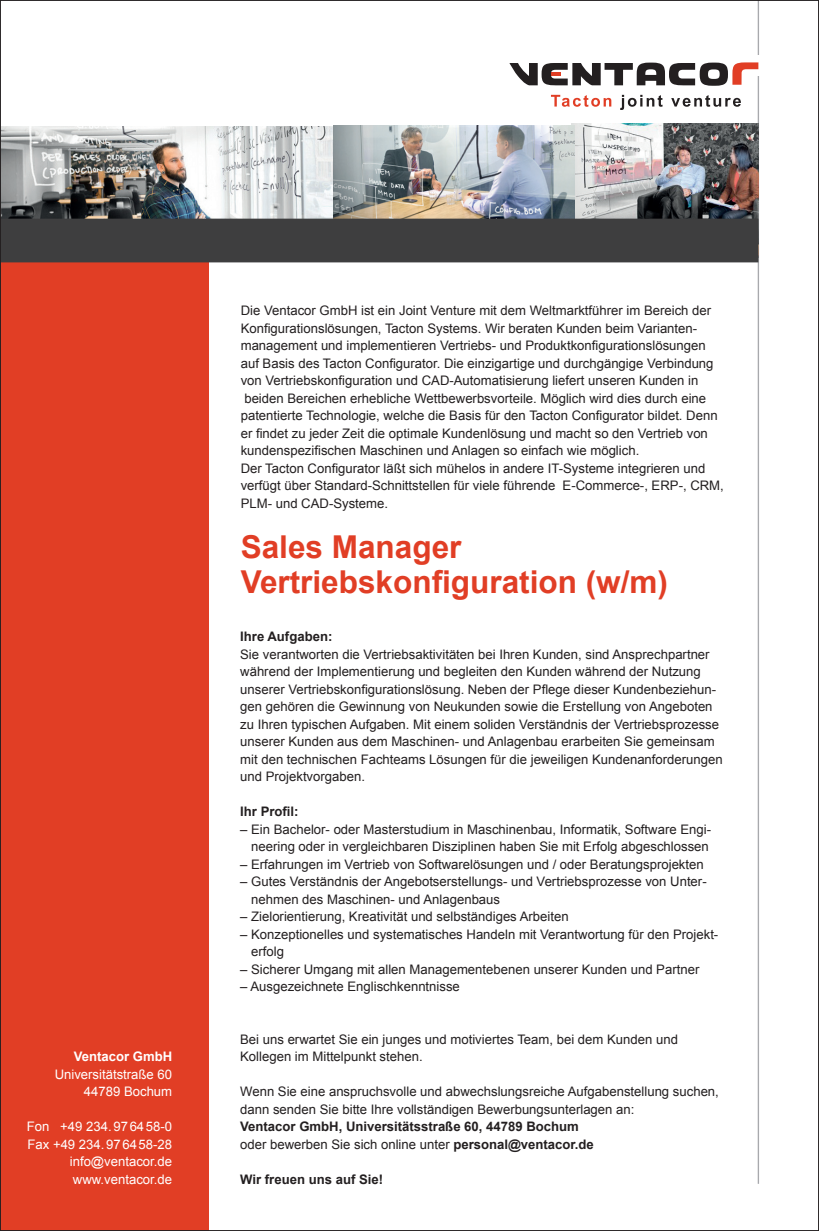
<style>
.page{position:relative;width:819px;height:1231px;background:#fff}
.page>*{position:absolute;margin:0;border:0;box-sizing:border-box;transform-origin:0 0}
.t1{font:700 31.5px/35px "Arial";color:#e13e25}
.t2{font:13.12px/17.5px "Arial";color:#231f20}
.t3{font:700 13.12px/17.5px "Arial";color:#231f20}
.t4{font:13.12px/17.5px "Arial";color:#fff;text-align:right}
.t5{font:700 13.12px "Arial";color:#fff}
.s1{font-weight:400}
</style>
<div class="page">
<div style="left:0;top:232px;width:209px;height:998px;background:#e13e25"></div>
<img style="left:2px;top:126px;width:331px;height:93px">
<hr style="left:757px;top:0;width:2px;height:1183px;background:#a8a9ad">
<img style="left:571px;top:124px;width:187px;height:95px">
<img style="left:333px;top:126px;width:241px;height:93px">
<div style="left:0;top:219px;width:758px;height:43px;background:#3e3e3f"></div>
<div style="left:753px;top:56px;width:10px;height:20px;background:#fff"></div>
<svg style="left:509px;top:62px;width:249px;height:24px"></svg>
<svg style="left:551px;top:95px;width:60px;height:12px"></svg>
<svg style="left:620px;top:95px;width:42px;height:15px"></svg>
<svg style="left:671px;top:95px;width:70px;height:12px"></svg>
<p class="t5" style="left:74px;top:1047px;width:100px">Ventacor GmbH</p>
<p class="t4" style="left:55px;top:1065px;width:119px">Universitätstraße 60<br>44789 Bochum</p>
<p class="t4" style="left:27px;top:1117px;width:147px">Fon +49 234.976458-0<br>Fax +49 234.976458-28 info@ventacor.de www.ventacor.de</p>
<p class="t2" style="left:241px;top:302px;width:484px">Die Ventacor GmbH ist ein Joint Venture mit dem Weltmarktführer im Bereich der Konfigurationslösungen, Tacton Systems. Wir beraten Kunden beim Varianten&shy;management und implementieren Vertriebs- und Produktkonfigurationslösungen auf Basis des Tacton Configurator. Die einzigartige und durchgängige Verbindung von Vertriebskonfiguration und CAD-Automatisierung liefert unseren Kunden in beiden Bereichen erhebliche Wettbewerbsvorteile. Möglich wird dies durch eine patentierte Technologie, welche die Basis für den Tacton Configurator bildet. Denn er findet zu jeder Zeit die optimale Kundenlösung und macht so den Vertrieb von kundenspezifischen Maschinen und Anlagen so einfach wie möglich.<br>Der Tacton Configurator läßt sich mühelos in andere IT-Systeme integrieren und verfügt über Standard-Schnittstellen für viele führende E-Commerce-, ERP-, CRM, PLM- und CAD-Systeme.</p>
<h1 class="t1" style="left:241px;top:530px;width:429px">Sales Manager<br>Vertriebskonfiguration (w/m)</h1>
<p class="t3" style="left:240px;top:628px;width:94px">Ihre Aufgaben:</p>
<p class="t2" style="left:240px;top:645px;width:484px">Sie verantworten die Vertriebsaktivitäten bei Ihren Kunden, sind Ansprechpartner während der Implementierung und begleiten den Kunden während der Nutzung unserer Vertriebskonfigurationslösung. Neben der Pflege dieser Kundenbeziehun&shy;gen gehören die Gewinnung von Neukunden sowie die Erstellung von Angeboten zu Ihren typischen Aufgaben. Mit einem soliden Verständnis der Vertriebsprozesse unserer Kunden aus dem Maschinen- und Anlagenbau erarbeiten Sie gemeinsam mit den technischen Fachteams Lösungen für die jeweiligen Kundenanforderungen und Projektvorgaben.</p>
<p class="t3" style="left:240px;top:803px;width:60px">Ihr Profil:</p>
<p class="t2" style="left:240px;top:820px;width:472px;text-align:right">– Ein Bachelor- oder Masterstudium in Maschinenbau, Informatik, Software Engi&shy;neering oder in vergleichbaren Disziplinen haben Sie mit Erfolg abgeschlossen</p>
<p class="t2" style="left:240px;top:855px;width:465px">– Erfahrungen im Vertrieb von Softwarelösungen und / oder Beratungsprojekten</p>
<p class="t2" style="left:251px;top:872px;width:457px;text-indent:-11px">– Gutes Verständnis der Angebotserstellungs- und Vertriebsprozesse von Unter&shy;nehmen des Maschinen- und Anlagenbaus</p>
<p class="t2" style="left:240px;top:907px;width:330px">– Zielorientierung, Kreativität und selbständiges Arbeiten</p>
<p class="t2" style="left:251px;top:925px;width:468px;text-indent:-11px">– Konzeptionelles und systematisches Handeln mit Verantwortung für den Projekt&shy;erfolg</p>
<p class="t2" style="left:240px;top:960px;width:460px">– Sicherer Umgang mit allen Managementebenen unserer Kunden und Partner</p>
<p class="t2" style="left:240px;top:977px;width:221px">– Ausgezeichnete Englischkenntnisse</p>
<p class="t2" style="left:240px;top:1030px;width:439px">Bei uns erwartet Sie ein junges und motiviertes Team, bei dem Kunden und<br>Kollegen im Mittelpunkt stehen.</p>
<p class="t2" style="left:240px;top:1082px;width:480px">Wenn Sie eine anspruchsvolle und abwechslungsreiche Aufgabenstellung suchen, dann senden Sie bitte Ihre vollständigen Bewerbungsunterlagen an:</p>
<p class="t3" style="left:240px;top:1118px;width:355px">Ventacor GmbH, Universitätsstraße 60, 44789 Bochum <span class="s1">oder bewerben Sie sich online unter</span> personal@ventacor.de</p>
<p class="t3" style="left:240px;top:1170px;width:144px">Wir freuen uns auf Sie!</p>
</div>
